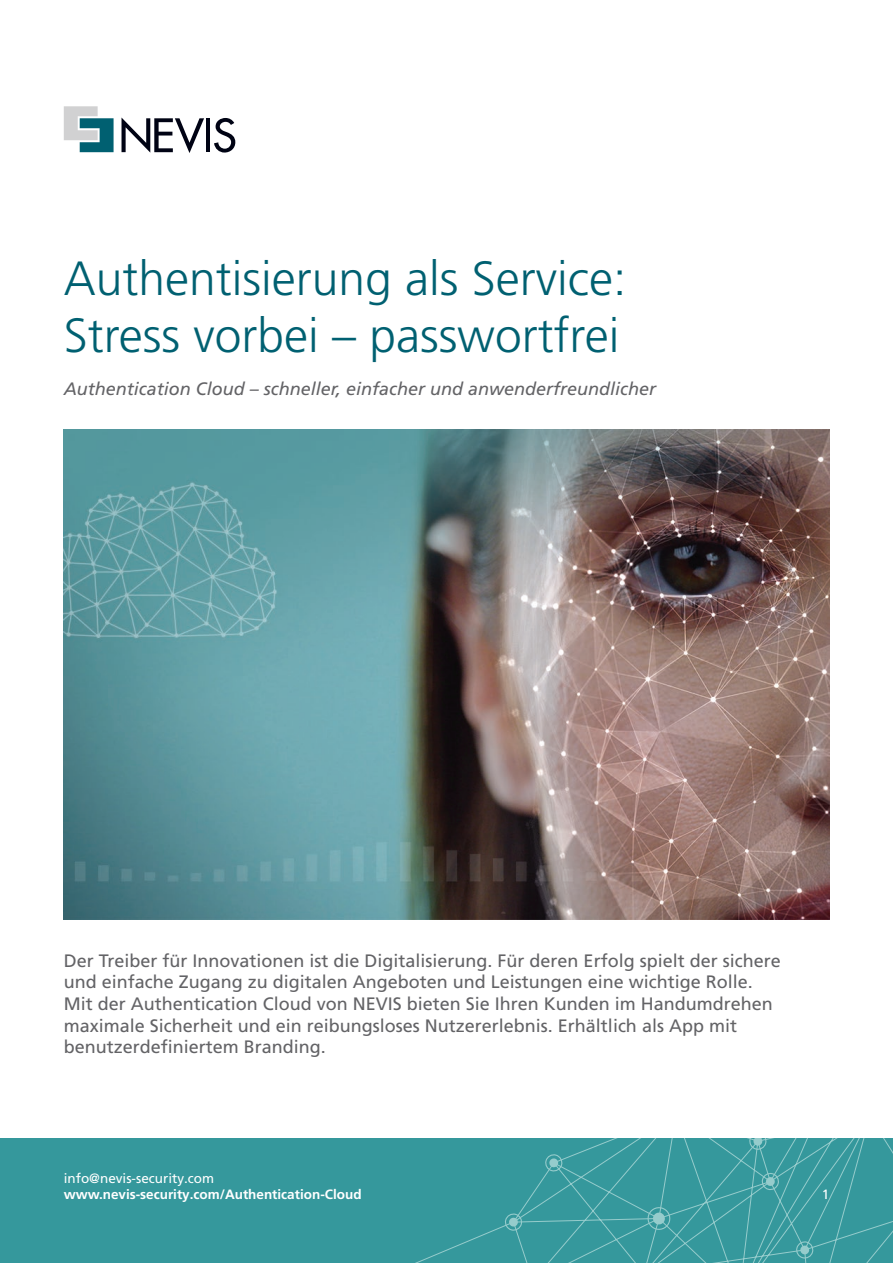
<style>
.page{position:relative;width:893px;height:1263px;background:#fff}
.page>*{position:absolute;margin:0;border:0;box-sizing:border-box;transform-origin:0 0}
.t1{font:300 48px/57px "Frutiger LT Pro";color:#006071}
.t2{font:18px/21.6px "Frutiger LT Pro";color:#636366}
.t3{font:italic 18px "Frutiger LT Pro";color:#636366}
.t4{font:700 13.5px "Frutiger LT Pro";color:#fff}
.t5{font:13.5px "Frutiger LT Pro";color:#fff}
</style>
<div class="page">
<div style="left:0;top:1138px;width:893px;height:125px;background:#35989c"></div>
<svg style="left:505px;top:1138px;width:388px;height:125px"></svg>
<svg style="left:652px;top:1212px;width:13px;height:13px"></svg>
<svg style="left:765px;top:1176px;width:10px;height:10px"></svg>
<svg style="left:549px;top:1158px;width:10px;height:10px"></svg>
<svg style="left:509px;top:1217px;width:9px;height:10px"></svg>
<svg style="left:753px;top:1138px;width:10px;height:8px"></svg>
<svg style="left:800px;top:1245px;width:10px;height:10px"></svg>
<svg style="left:122px;top:118px;width:82px;height:35px"></svg>
<hr style="left:206px;top:118px;width:4px;height:34px;background:#000314">
<svg style="left:214px;top:118px;width:21px;height:35px"></svg>
<svg style="left:64px;top:106px;width:50px;height:46px"></svg>
<img style="left:64px;top:430px;width:765px;height:489px">
<h1 class="t1" style="left:64px;top:250px;width:564px">Authentisierung als Service:<br>Stress vorbei – passwortfrei</h1>
<p class="t3" style="left:64px;top:378px;width:594px">Authentication Cloud – schneller, einfacher und anwenderfreundlicher</p>
<p class="t2" style="left:64px;top:950px;width:718px">Der Treiber für Innovationen ist die Digitalisierung. Für deren Erfolg spielt der sichere und einfache Zugang zu digitalen Angeboten und Leistungen eine wichtige Rolle.<br>Mit der Authentication Cloud von NEVIS bieten Sie Ihren Kunden im Handumdrehen maximale Sicherheit und ein reibungsloses Nutzererlebnis. Erhältlich als App mit benutzerdefiniertem Branding.</p>
<p class="t5" style="left:64px;top:1170px;width:152px">info@nevis-security.com</p>
<p class="t4" style="left:64px;top:1186px;width:299px">www.nevis-security.com/Authentication-Cloud</p>
<p class="t5" style="left:822px;top:1186px;width:9px">1</p>
</div>
